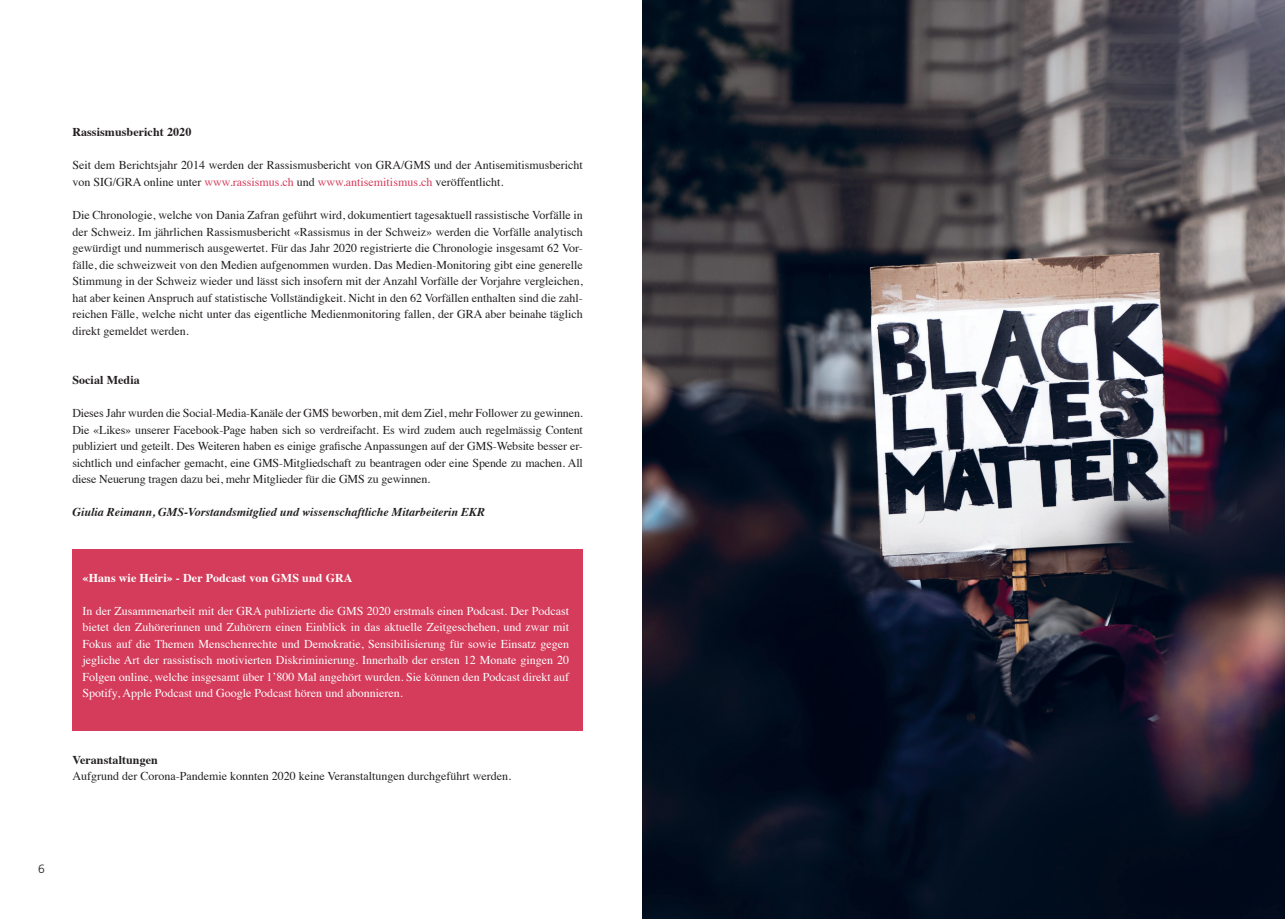
<style>
.page{position:relative;width:1285px;height:919px;background:#fff}
.page>*{position:absolute;margin:0;border:0;box-sizing:border-box;transform-origin:0 0}
.t1{font:12px/16.5px "Times";color:#231f20;text-align:justify}
.t2{font:12px/16.5px "Times";color:#fff;text-align:justify}
.t3{font:italic 700 12px "Times";color:#231f20}
.t4{font:700 12px "Times";letter-spacing:.01em;color:#231f20}
.t5{font:700 12px "Times";letter-spacing:.01em;color:#fff}
.t6{font:300 12px "Frutiger";color:#231f20}
.s1{color:#d53b5a}
</style>
<div class="page">
<img style="left:642px;top:0;width:642px;height:918px">
<div style="left:72px;top:549px;width:511px;height:181px;background:#d53b5a"></div>
<p class="t4" style="left:72px;top:121px;width:120px">Rassismusbericht 2020</p>
<p class="t1" style="left:72px;top:156px;width:512px">Seit dem Berichtsjahr 2014 werden der Rassismusbericht von GRA/GMS und der Antisemitismusbericht von SIG/GRA online unter <span class="s1">www.rassismus.ch</span> und <span class="s1">www.antisemitismus.ch</span> veröffentlicht.</p>
<p class="t1" style="left:72px;top:206px;width:512px">Die Chronologie, welche von Dania Zafran geführt wird, dokumentiert tagesaktuell rassistische Vorfälle in der Schweiz. Im jährlichen Rassismusbericht «Rassismus in der Schweiz» werden die Vorfälle analytisch gewürdigt und nummerisch ausgewertet. Für das Jahr 2020 registrierte die Chronologie insgesamt 62 Vor&shy;fälle, die schweizweit von den Medien aufgenommen wurden. Das Medien-Monitoring gibt eine generelle Stimmung in der Schweiz wieder und lässt sich insofern mit der Anzahl Vorfälle der Vorjahre vergleichen, hat aber keinen Anspruch auf statistische Vollständigkeit. Nicht in den 62 Vorfällen enthalten sind die zahl&shy;reichen Fälle, welche nicht unter das eigentliche Medienmonitoring fallen, der GRA aber beinahe täglich direkt gemeldet werden.</p>
<p class="t4" style="left:72px;top:368px;width:69px">Social Media</p>
<p class="t1" style="left:72px;top:404px;width:512px">Dieses Jahr wurden die Social-Media-Kanäle der GMS beworben, mit dem Ziel, mehr Follower zu gewinnen.<br>Die «Likes» unserer Facebook-Page haben sich so verdreifacht. Es wird zudem auch regelmässig Content publiziert und geteilt. Des Weiteren haben es einige grafische Anpassungen auf der GMS-Website besser er&shy;sichtlich und einfacher gemacht, eine GMS-Mitgliedschaft zu beantragen oder eine Spende zu machen. All diese Neuerung tragen dazu bei, mehr Mitglieder für die GMS zu gewinnen.</p>
<p class="t3" style="left:72px;top:501px;width:414px">Giulia Reimann, GMS-Vorstandsmitglied und wissenschaftliche Mitarbeiterin EKR</p>
<p class="t5" style="left:83px;top:566px;width:271px">«Hans wie Heiri» - Der Podcast von GMS und GRA</p>
<p class="t2" style="left:83px;top:601px;width:488px">In der Zusammenarbeit mit der GRA publizierte die GMS 2020 erstmals einen Podcast. Der Podcast bietet den Zuhörerinnen und Zuhörern einen Einblick in das aktuelle Zeitgeschehen, und zwar mit Fokus auf die Themen Menschenrechte und Demokratie, Sensibilisierung für sowie Einsatz gegen jegliche Art der rassistisch motivierten Diskriminierung. Innerhalb der ersten 12 Monate gingen 20<br>Folgen online, welche insgesamt über 1’800 Mal angehört wurden. Sie können den Podcast direkt auf Spotify, Apple Podcast und Google Podcast hören und abonnieren.</p>
<p class="t4" style="left:72px;top:748px;width:87px">Veranstaltungen</p>
<p class="t1" style="left:72px;top:767px;width:440px">Aufgrund der Corona-Pandemie konnten 2020 keine Veranstaltungen durchgeführt werden.</p>
<p class="t6" style="left:38px;top:862px;width:8px">6</p>
</div>
